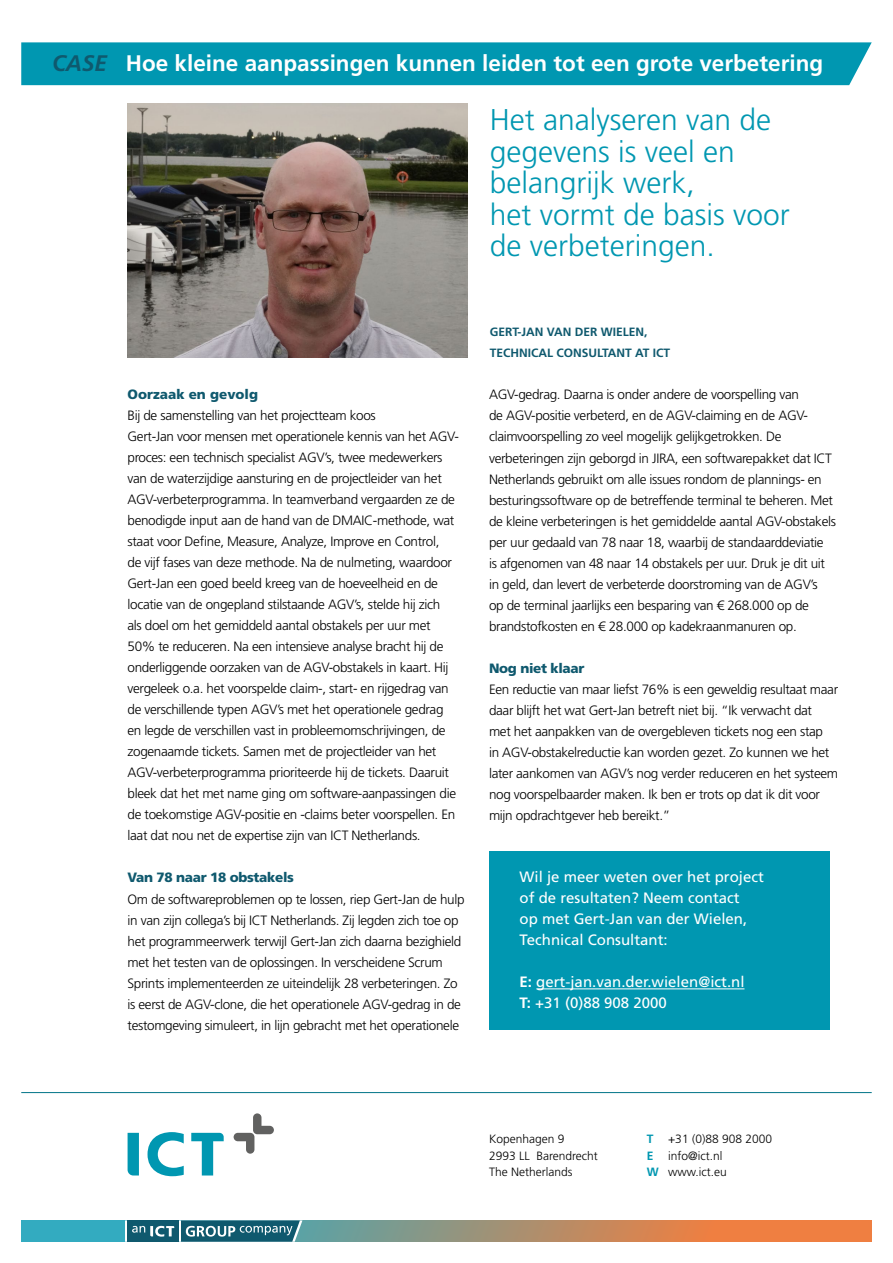
<style>
.page{position:relative;width:893px;height:1263px;background:#fff}
.page>*{position:absolute;margin:0;border:0;box-sizing:border-box;transform-origin:0 0}
.t1{font:300 30px/31.5px "Frutiger LT Std";color:#0097b1}
.t2{font:700 22.5px "Frutiger LT Std";color:#fff}
.t3{font:15px/21px "Frutiger LT Std";color:#fff}
.t4{font:300 13.5px/21px "Frutiger LT Std";letter-spacing:-.025em;color:#000}
.t5{font:900 13.5px "Frutiger LT Std";letter-spacing:-.025em;color:#0f596e}
.t6{font:900 13.5px "Frutiger LT Std";color:#0f596e}
.t7{font:300 12px/16.5px "Frutiger LT Std";color:#000}
.t8{font:700 12px/21px "Frutiger LT Std";color:#0f596e}
.s1{font-style:italic;color:#0f596e}
.s2{font-weight:700}
.s3{font-weight:700;color:#0097b1}
</style>
<div class="page">
<svg style="left:21px;top:1220px;width:851px;height:22px;background:#a49073"></svg>
<svg style="left:125px;top:1220px;width:177px;height:22px;background:#3d7a8a"></svg>
<hr style="left:21px;top:1092px;width:851px;height:1px;background:#007387">
<svg style="left:234px;top:1113px;width:40px;height:41px"></svg>
<svg style="left:148px;top:1132px;width:36px;height:44px"></svg>
<svg style="left:128px;top:1133px;width:11px;height:42px"></svg>
<svg style="left:191px;top:1133px;width:33px;height:42px"></svg>
<div style="left:21px;top:42px;width:851px;height:43px;background:#0097b1"></div>
<img style="left:128px;top:103px;width:340px;height:254px">
<div style="left:489px;top:851px;width:340px;height:178px;background:#0097b1"></div>
<hr style="left:536px;top:988px;width:208px;height:1px;background:#fff">
<h2 class="t2" style="left:52px;top:50px;width:773px"><span class="s1">CASE</span> Hoe kleine aanpassingen kunnen leiden tot een grote verbetering</h2>
<h1 class="t1" style="left:490px;top:104px;width:302px">Het analyseren van de gegevens is veel en belangrijk werk,<br>het vormt de basis voor de verbeteringen.</h1>
<p class="t6" style="left:128px;top:386px;width:132px">Oorzaak en gevolg</p>
<p class="t4" style="left:128px;top:405px;width:333px">Bij de samenstelling van het projectteam koos<br>Gert-Jan voor mensen met operationele kennis van het AGV&shy;proces: een technisch specialist AGV’s, twee medewerkers van de waterzijdige aansturing en de projectleider van het AGV-verbeterprogramma. In teamverband vergaarden ze de benodigde input aan de hand van de DMAIC-methode, wat staat voor Define, Measure, Analyze, Improve en Control,<br>de vijf fases van deze methode. Na de nulmeting, waardoor Gert-Jan een goed beeld kreeg van de hoeveelheid en de locatie van de ongepland stilstaande AGV’s, stelde hij zich<br>als doel om het gemiddeld aantal obstakels per uur met 50% te reduceren. Na een intensieve analyse bracht hij de onderliggende oorzaken van de AGV-obstakels in kaart. Hij vergeleek o.a. het voorspelde claim-, start- en rijgedrag van de verschillende typen AGV’s met het operationele gedrag en legde de verschillen vast in probleemomschrijvingen, de zogenaamde tickets. Samen met de projectleider van het AGV-verbeterprogramma prioriteerde hij de tickets. Daaruit bleek dat het met name ging om software-aanpassingen die de toekomstige AGV-positie en -claims beter voorspellen. En laat dat nou net de expertise zijn van ICT Netherlands.</p>
<p class="t5" style="left:128px;top:870px;width:168px">Van 78 naar 18 obstakels</p>
<p class="t4" style="left:128px;top:888px;width:339px">Om de softwareproblemen op te lossen, riep Gert-Jan de hulp in van zijn collega’s bij ICT Netherlands. Zij legden zich toe op het programmeerwerk terwijl Gert-Jan zich daarna bezighield met het testen van de oplossingen. In verscheidene Scrum Sprints implementeerden ze uiteindelijk 28 verbeteringen. Zo is eerst de AGV-clone, die het operationele AGV-gedrag in de testomgeving simuleert, in lijn gebracht met het operationele</p>
<p class="t8" style="left:490px;top:322px;width:182px">GERT-JAN VAN DER WIELEN,<br>TECHNICAL CONSULTANT AT ICT</p>
<p class="t4" style="left:489px;top:384px;width:348px">AGV-gedrag. Daarna is onder andere de voorspelling van<br>de AGV-positie verbeterd, en de AGV-claiming en de AGV&shy;claimvoorspelling zo veel mogelijk gelijkgetrokken. De verbeteringen zijn geborgd in JIRA, een softwarepakket dat ICT Netherlands gebruikt om alle issues rondom de plannings- en besturingssoftware op de betreffende terminal te beheren. Met de kleine verbeteringen is het gemiddelde aantal AGV-obstakels per uur gedaald van 78 naar 18, waarbij de standaarddeviatie<br>is afgenomen van 48 naar 14 obstakels per uur. Druk je dit uit in geld, dan levert de verbeterde doorstroming van de AGV’s<br>op de terminal jaarlijks een besparing van € 268.000 op de brandstofkosten en € 28.000 op kadekraanmanuren op.</p>
<p class="t5" style="left:489px;top:660px;width:97px">Nog niet klaar</p>
<p class="t4" style="left:489px;top:679px;width:351px">Een reductie van maar liefst 76% is een geweldig resultaat maar daar blijft het wat Gert-Jan betreft niet bij. “Ik verwacht dat<br>met het aanpakken van de overgebleven tickets nog een stap<br>in AGV-obstakelreductie kan worden gezet. Zo kunnen we het later aankomen van AGV’s nog verder reduceren en het systeem nog voorspelbaarder maken. Ik ben er trots op dat ik dit voor mijn opdrachtgever heb bereikt.”</p>
<p class="t3" style="left:520px;top:867px;width:246px">Wil je meer weten over het project of de resultaten? Neem contact<br>op met Gert-Jan van der Wielen,<br>Technical Consultant:</p>
<p class="t3" style="left:520px;top:972px;width:226px"><span class="s2">E:</span> gert-jan.van.der.wielen@ict.nl<br><span class="s2">T:</span> +31 (0)88 908 2000</p>
<p class="t7" style="left:489px;top:1131px;width:110px">Kopenhagen 9<br>2993 LL Barendrecht<br>The Netherlands</p>
<p class="t7" style="left:647px;top:1131px;width:127px"><span class="s3">T</span> +31 (0)88 908 2000<br><span class="s3">E</span> info@ict.nl<br><span class="s3">W</span> www.ict.eu</p>
</div>
